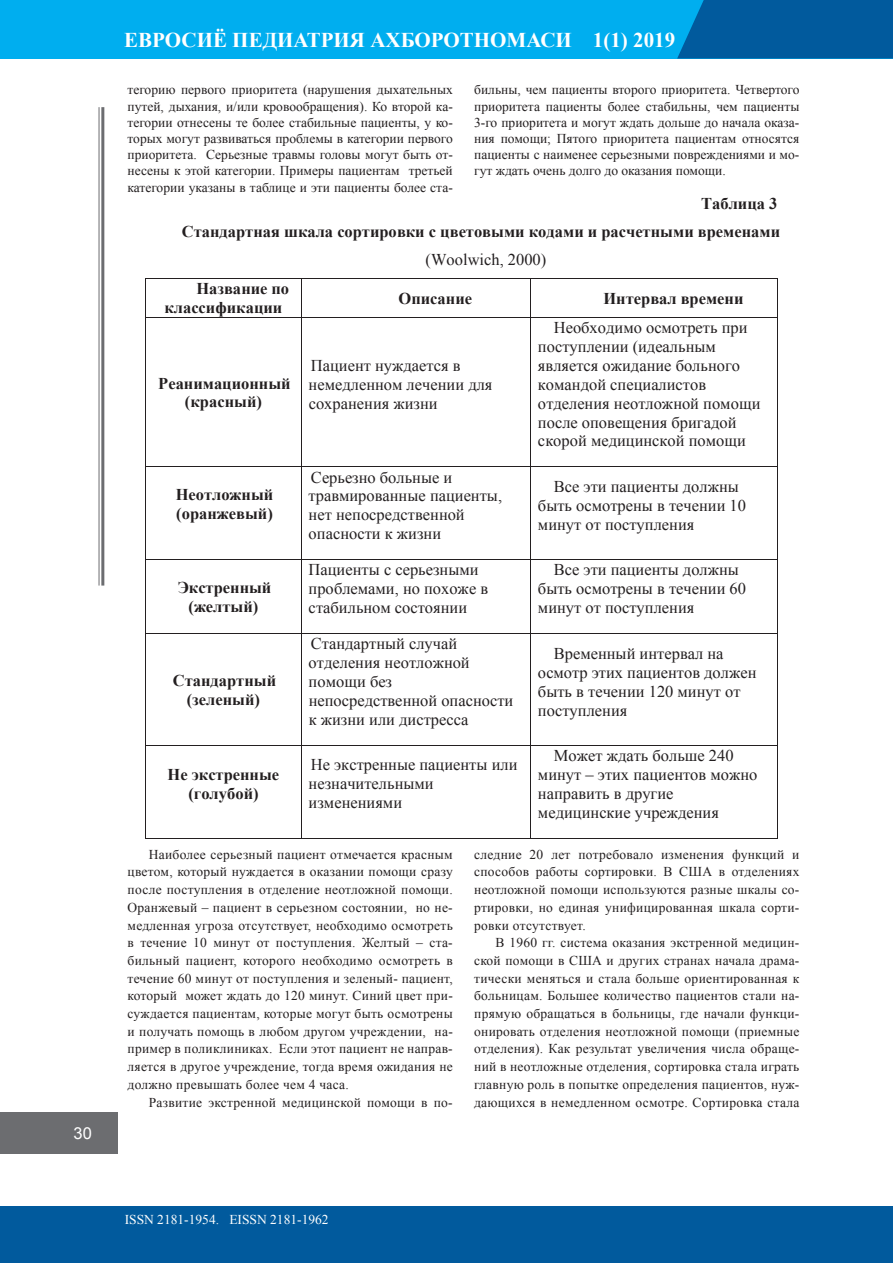
<style>
.page{position:relative;width:893px;height:1263px;background:#fff}
.page>*{position:absolute;margin:0;border:0;box-sizing:border-box;transform-origin:0 0}
.t1{font:700 21px "Times New Roman";color:#fff}
.t2{font:16.5px/18.9px "Times New Roman";color:#231f20}
.t3{font:700 16.5px/18.9px "Times New Roman";color:#231f20;text-align:center}
.t4{font:16.5px "Arial";color:#fff}
.t5{font:13.5px/17.7px "Times New Roman";letter-spacing:.02em;color:#231f20;text-align:justify}
.t6{font:13.5px "Times New Roman";color:#fff}
</style>
<div class="page">
<hr style="left:99px;top:107px;width:1px;height:478px;background:#6c6d70">
<hr style="left:101px;top:107px;width:3px;height:478px;background:#6c6d70">
<div style="left:0;top:1112px;width:118px;height:41px;background:#6c6d70"></div>
<div style="left:0;top:1206px;width:893px;height:57px;background:#015a9d"></div>
<div style="left:0;top:0;width:893px;height:59px;background:#00aeef"></div>
<svg style="left:677px;top:0;width:216px;height:59px;background:#0060a3"></svg>
<hr style="left:145px;top:279px;width:633px;height:1px;background:#231f20">
<hr style="left:145px;top:279px;width:1px;height:38px;background:#231f20">
<hr style="left:301px;top:279px;width:1px;height:38px;background:#231f20">
<hr style="left:530px;top:279px;width:1px;height:38px;background:#231f20">
<hr style="left:777px;top:279px;width:1px;height:38px;background:#231f20">
<hr style="left:145px;top:317px;width:633px;height:1px;background:#231f20">
<hr style="left:145px;top:318px;width:1px;height:149px;background:#231f20">
<hr style="left:301px;top:318px;width:1px;height:149px;background:#231f20">
<hr style="left:530px;top:318px;width:1px;height:149px;background:#231f20">
<hr style="left:777px;top:318px;width:1px;height:149px;background:#231f20">
<hr style="left:145px;top:467px;width:633px;height:1px;background:#231f20">
<hr style="left:145px;top:467px;width:1px;height:93px;background:#231f20">
<hr style="left:301px;top:467px;width:1px;height:93px;background:#231f20">
<hr style="left:530px;top:467px;width:1px;height:93px;background:#231f20">
<hr style="left:777px;top:467px;width:1px;height:93px;background:#231f20">
<hr style="left:145px;top:560px;width:633px;height:1px;background:#231f20">
<hr style="left:145px;top:560px;width:1px;height:73px;background:#231f20">
<hr style="left:301px;top:560px;width:1px;height:73px;background:#231f20">
<hr style="left:530px;top:560px;width:1px;height:73px;background:#231f20">
<hr style="left:777px;top:560px;width:1px;height:73px;background:#231f20">
<hr style="left:145px;top:633px;width:633px;height:1px;background:#231f20">
<hr style="left:145px;top:634px;width:1px;height:111px;background:#231f20">
<hr style="left:301px;top:634px;width:1px;height:111px;background:#231f20">
<hr style="left:530px;top:634px;width:1px;height:111px;background:#231f20">
<hr style="left:777px;top:634px;width:1px;height:111px;background:#231f20">
<hr style="left:145px;top:745px;width:633px;height:1px;background:#231f20">
<hr style="left:145px;top:746px;width:1px;height:93px;background:#231f20">
<hr style="left:145px;top:838px;width:156px;height:1px;background:#231f20">
<hr style="left:301px;top:746px;width:1px;height:93px;background:#231f20">
<hr style="left:302px;top:838px;width:228px;height:1px;background:#231f20">
<hr style="left:530px;top:746px;width:1px;height:93px;background:#231f20">
<hr style="left:531px;top:838px;width:246px;height:1px;background:#231f20">
<hr style="left:777px;top:746px;width:1px;height:93px;background:#231f20">
<p class="t4" style="left:74px;top:1123px;width:20px">30</p>
<h1 class="t1" style="left:124px;top:25px;width:552px">ЕВРОСИЁ ПЕДИАТРИЯ АХБОРОТНОМАСИ 1(1) 2019</h1>
<p class="t5" style="left:128px;top:82px;width:327px;line-height:16.2px">тегорию первого приоритета (нарушения дыхательных путей, дыхания, и/или кровообращения). Ко второй ка&shy;тегории отнесены те более стабильные пациенты, у ко&shy;торых могут развиваться проблемы в категории первого приоритета. Серьезные травмы головы могут быть от&shy;несены к этой категории. Примеры пациентам третьей категории указаны в таблице и эти пациенты более ста-</p>
<p class="t5" style="left:474px;top:82px;width:327px;line-height:16.2px">бильны, чем пациенты второго приоритета. Четвертого приоритета пациенты более стабильны, чем пациенты 3-го приоритета и могут ждать дольше до начала оказа&shy;ния помощи; Пятого приоритета пациентам относятся пациенты с наименее серьезными повреждениями и мо&shy;гут ждать очень долго до оказания помощи.</p>
<p class="t3" style="left:182px;top:189px;width:600px;line-height:28.3px;text-align:right">Таблица 3<br>Стандартная шкала сортировки с цветовыми кодами и расчетными временами</p>
<p class="t2" style="left:426px;top:250px;width:122px">(Woolwich, 2000)</p>
<p class="t3" style="left:164px;top:279px;width:126px;text-align:left;text-indent:32px">Название по классификации</p>
<p class="t3" style="left:399px;top:289px;width:75px">Описание</p>
<p class="t3" style="left:603px;top:289px;width:142px">Интервал времени</p>
<p class="t3" style="left:158px;top:373px;width:134px">Реанимационный (красный)</p>
<p class="t3" style="left:176px;top:485px;width:99px;text-align:left">Неотложный (оранжевый)</p>
<p class="t3" style="left:178px;top:578px;width:95px">Экстренный (желтый)</p>
<p class="t3" style="left:173px;top:671px;width:105px">Стандартный (зеленый)</p>
<p class="t2" style="left:309px;top:355px;width:185px">Пациент нуждается в немедленном лечении для сохранения жизни</p>
<p class="t2" style="left:538px;top:318px;width:224px;text-indent:16px">Необходимо осмотреть при поступлении (идеальным является ожидание больного командой специалистов отделения неотложной помощи после оповещения бригадой скорой медицинской помощи</p>
<p class="t2" style="left:309px;top:467px;width:195px">Серьезно больные и травмированные пациенты, нет непосредственной опасности к жизни</p>
<p class="t2" style="left:538px;top:477px;width:210px;text-indent:16px">Все эти пациенты должны быть осмотрены в течении 10 минут от поступления</p>
<p class="t2" style="left:309px;top:560px;width:181px">Пациенты с серьезными проблемами, но похоже в стабильном состоянии</p>
<p class="t2" style="left:538px;top:560px;width:210px;text-indent:16px">Все эти пациенты должны быть осмотрены в течении 60 минут от поступления</p>
<p class="t2" style="left:309px;top:634px;width:206px">Стандартный случай отделения неотложной помощи без непосредственной опасности к жизни или дистресса</p>
<p class="t2" style="left:538px;top:643px;width:220px;text-indent:16px">Временный интервал на осмотр этих пациентов должен быть в течении 120 минут от поступления</p>
<p class="t3" style="left:168px;top:765px;width:113px">Не экстренные (голубой)</p>
<p class="t2" style="left:309px;top:755px;width:210px">Не экстренные пациенты или незначительными изменениями</p>
<p class="t2" style="left:538px;top:746px;width:221px;text-indent:16px">Может ждать больше 240 минут – этих пациентов можно направить в другие медицинские учреждения</p>
<p class="t5" style="left:128px;top:845px;width:327px;text-indent:21px">Наиболее серьезный пациент отмечается красным цветом, который нуждается в оказании помощи сразу после поступления в отделение неотложной помощи.<br>Оранжевый – пациент в серьезном состоянии, но не&shy;медленная угроза отсутствует, необходимо осмотреть в течение 10 минут от поступления. Желтый – ста&shy;бильный пациент, которого необходимо осмотреть в течение 60 минут от поступления и зеленый- пациент, который может ждать до 120 минут. Синий цвет при&shy;суждается пациентам, которые могут быть осмотрены и получать помощь в любом другом учреждении, на&shy;пример в поликлиниках. Если этот пациент не направ&shy;ляется в другое учреждение, тогда время ожидания не должно превышать более чем 4 часа.</p>
<p class="t5" style="left:149px;top:1093px;width:305px">Развитие экстренной медицинской помощи в по-</p>
<p class="t5" style="left:474px;top:845px;width:327px">следние 20 лет потребовало изменения функций и способов работы сортировки. В США в отделениях неотложной помощи используются разные шкалы со&shy;ртировки, но единая унифицированная шкала сорти&shy;ровки отсутствует.</p>
<p class="t5" style="left:474px;top:934px;width:327px;text-indent:21px">В 1960 гг. система оказания экстренной медицин&shy;ской помощи в США и других странах начала драма&shy;тически меняться и стала больше ориентированная к больницам. Большее количество пациентов стали на&shy;прямую обращаться в больницы, где начали функци&shy;онировать отделения неотложной помощи (приемные отделения). Как результат увеличения числа обраще&shy;ний в неотложные отделения, сортировка стала играть главную роль в попытке определения пациентов, нуж&shy;дающихся в немедленном осмотре. Сортировка стала</p>
<p class="t6" style="left:125px;top:1210px;width:206px">ISSN 2181-1954. EISSN 2181-1962</p>
</div>
